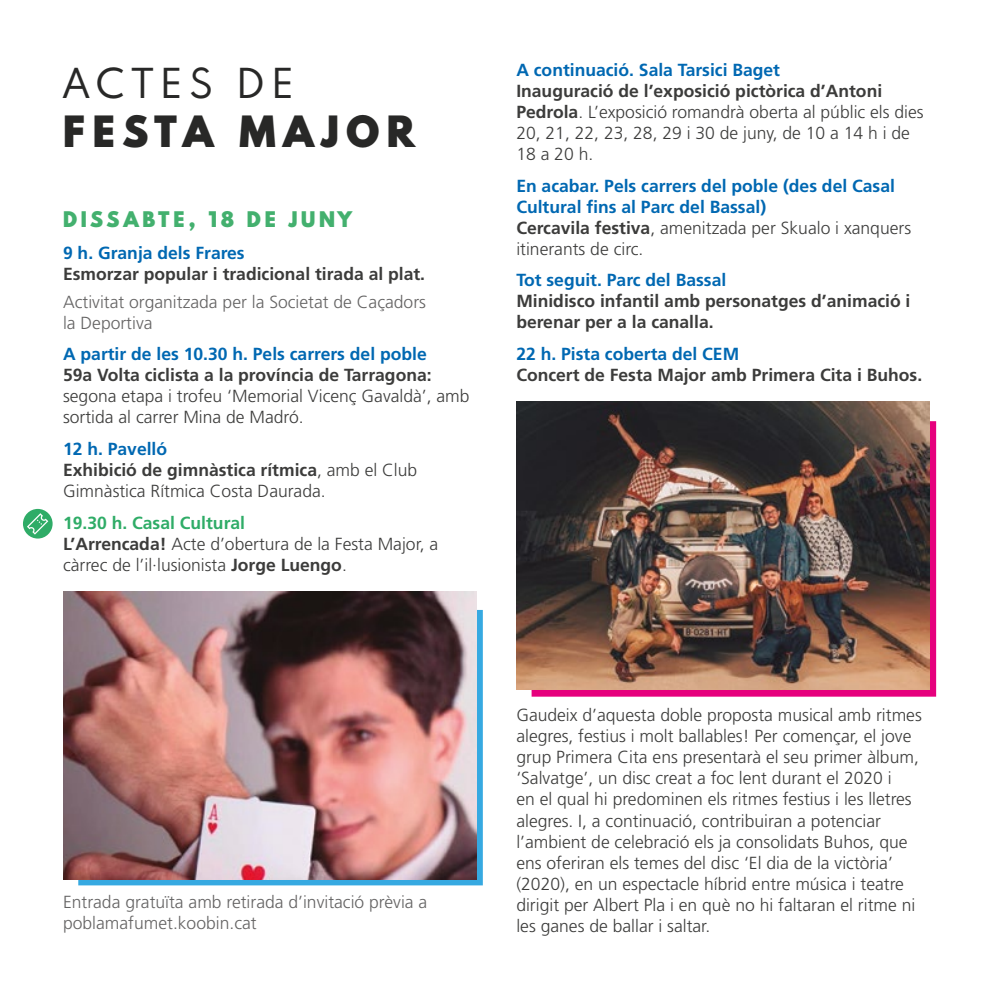
<style>
.page{position:relative;width:993px;height:993px;background:#fff}
.page>*{position:absolute;margin:0;border:0;box-sizing:border-box;transform-origin:0 0}
.t1{font:900 42px "Spartan MB";letter-spacing:.18em;color:#282827}
.t2{font:40.25px "Spartan MB";letter-spacing:.18em;color:#282827}
.t3{font:900 21px "Spartan MB";letter-spacing:.18em;color:#43b06e}
.t4{font:300 17.5px/21px "Frutiger LT Std";color:#3c3c3b}
.t5{font:700 17.5px/21px "Frutiger LT Std";color:#0068b2}
.t6{font:700 17.5px/21px "Frutiger LT Std";color:#3c3c3b}
.t7{font:300 17.5px/21px "Frutiger LT Std";color:#646363}
.s1{font-weight:700;color:#0068b2}
.s2{font-weight:700}
.s3{font-weight:700;color:#2fac67}
.s4{color:#3c3c3b}
.s5{font-weight:300;color:#3c3c3b}
</style>
<div class="page">
<svg style="left:69px;top:601px;width:414px;height:285px;background:#57acd8"></svg>
<svg style="left:522px;top:412px;width:415px;height:285px;background:#e12886"></svg>
<img style="left:63px;top:591px;width:413px;height:288px">
<img style="left:516px;top:402px;width:413px;height:287px">
<svg style="left:23px;top:508px;width:30px;height:30px"></svg>
<svg style="left:27px;top:513px;width:21px;height:21px"></svg>
<h2 class="t2" style="left:63px;top:55px;width:231px">ACTES DE</h2>
<h1 class="t1" style="left:63px;top:100px;width:354px">FESTA MAJOR</h1>
<p class="t3" style="left:63px;top:204px;width:291px">DISSABTE, 18 DE JUNY</p>
<p class="t5" style="left:63px;top:242px;width:183px">9 h. Granja dels Frares</p>
<p class="t6" style="left:63px;top:263px;width:363px">Esmorzar popular i tradicional tirada al plat.</p>
<p class="t7" style="left:63px;top:291px;width:364px">Activitat organitzada per la Societat de Caçadors la Deportiva</p>
<p class="t5" style="left:63px;top:344px;width:365px">A partir de les 10.30 h. Pels carrers del poble</p>
<p class="t6" style="left:63px;top:365px;width:370px">59a Volta ciclista a la província de Tarragona:</p>
<p class="t4" style="left:63px;top:386px;width:408px">segona etapa i trofeu ‘Memorial Vicenç Gavaldà’, amb sortida al carrer Mina de Madró.</p>
<p class="t4" style="left:63px;top:438px;width:355px"><span class="s1">12 h. Pavelló<br></span><span class="s2">Exhibició de gimnàstica rítmica</span>, amb el Club<br>Gimnàstica Rítmica Costa Daurada.</p>
<p class="t4" style="left:63px;top:512px;width:377px"><span class="s3">19.30 h. Casal Cultural<br></span><span class="s2">L’Arrencada!</span> Acte d’obertura de la Festa Major, a càrrec de l’il·lusionista <span class="s2">Jorge Luengo</span>.</p>
<p class="t5" style="left:516px;top:60px;width:265px">A continuació. Sala Tarsici Baget</p>
<p class="t4" style="left:516px;top:81px;width:409px"><span class="s2">Inauguració de l’exposició pictòrica d’Antoni Pedrola</span>. L’exposició romandrà oberta al públic els dies 20, 21, 22, 23, 28, 29 i 30 de juny, de 10 a 14 h i de 18 a 20 h.</p>
<p class="t5" style="left:516px;top:175px;width:396px">En acabar. Pels carrers del poble (des del Casal Cultural fins al Parc del Bassal)<br><span class="s4">Cercavila festiva</span><span class="s5">, amenitzada per Skualo i xanquers itinerants de circ.</span></p>
<p class="t5" style="left:516px;top:270px;width:211px">Tot seguit. Parc del Bassal</p>
<p class="t6" style="left:516px;top:291px;width:395px">Minidisco infantil amb personatges d’animació i berenar per a la canalla.</p>
<p class="t5" style="left:516px;top:343px;width:224px">22 h. Pista coberta del CEM</p>
<p class="t6" style="left:516px;top:364px;width:407px">Concert de Festa Major amb Primera Cita i Buhos.</p>
<p class="t7" style="left:63px;top:890px;width:365px">Entrada gratuïta amb retirada d’invitació prèvia a poblamafumet.koobin.cat</p>
<p class="t4" style="left:516px;top:705px;width:407px">Gaudeix d’aquesta doble proposta musical amb ritmes alegres, festius i molt ballables! Per començar, el jove grup Primera Cita ens presentarà el seu primer àlbum, ‘Salvatge’, un disc creat a foc lent durant el 2020 i<br>en el qual hi predominen els ritmes festius i les lletres alegres. I, a continuació, contribuiran a potenciar l’ambient de celebració els ja consolidats Buhos, que ens oferiran els temes del disc ‘El dia de la victòria’ (2020), en un espectacle híbrid entre música i teatre dirigit per Albert Pla i en què no hi faltaran el ritme ni les ganes de ballar i saltar.</p>
</div>
